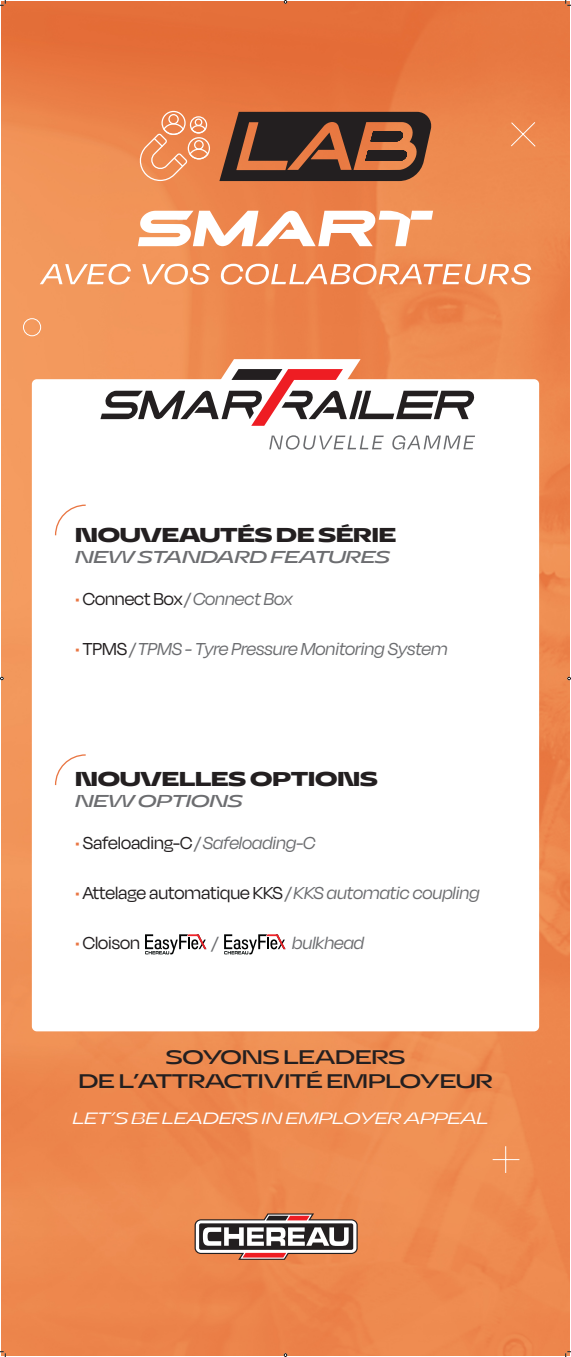
<style>
.page{position:relative;width:571px;height:1357px;background:#fff}
.page>*{position:absolute;margin:0;border:0;box-sizing:border-box;transform-origin:0 0}
.t1{font:italic 20px "Degular Display";color:#6c6d70}
.t2{font:20px "Degular Display";color:#231f20}
.t3{font:20px/24px "Asgard Trial Wide Regular Trial";color:#231f20;text-align:center}
.t4{font:20px "Asgard Trial Wide Bold Trial";color:#231f20}
.t5{font:17.5px "Asgard Trial Wide Regular Italic Trial";color:#6c6d70}
.t6{font:16.27px "Asgard Trial Wide Light Italic Trial";color:#fff}
.s1{font-style:normal;color:#e97643}
.s2{font-style:normal;color:#231f20}
.s3{color:#e97643}
.s4{font-style:italic;color:#6c6d70}
</style>
<div class="page">
<img style="left:2px;top:2px;width:567px;height:1353px">
<svg style="left:138px;top:211px;width:295px;height:35px"></svg>
<div style="left:32px;top:379px;width:507px;height:652px;background:#fff;border-radius:5px"></div>
<svg style="left:91px;top:359px;width:393px;height:91px"></svg>
<svg style="left:194px;top:1213px;width:163px;height:47px"></svg>
<svg style="left:54px;top:504px;width:32px;height:32px"></svg>
<svg style="left:54px;top:754px;width:32px;height:32px"></svg>
<svg style="left:40px;top:264px;width:91px;height:21px"></svg>
<svg style="left:142px;top:264px;width:68px;height:21px"></svg>
<svg style="left:220px;top:264px;width:311px;height:21px"></svg>
<svg style="left:219px;top:112px;width:213px;height:69px;background:#663f2d"></svg>
<svg style="left:138px;top:111px;width:72px;height:70px;background:#ee9362"></svg>
<svg style="left:510px;top:122px;width:25px;height:25px"></svg>
<div style="left:23px;top:318px;width:18px;height:18px;border:1px solid #fff;border-radius:50%"></div>
<svg style="left:492px;top:1146px;width:27px;height:27px"></svg>
<svg style="left:145px;top:934px;width:61px;height:20px"></svg>
<svg style="left:224px;top:934px;width:61px;height:20px"></svg>
<svg style="left:0;top:0;width:6px;height:6px"></svg>
<svg style="left:0;top:1352px;width:6px;height:5px"></svg>
<svg style="left:565px;top:0;width:5px;height:6px"></svg>
<svg style="left:565px;top:1352px;width:5px;height:5px"></svg>
<p class="t4" style="left:75px;top:520px;width:322px">NOUVEAUTÉS DE SÉRIE</p>
<p class="t5" style="left:75px;top:544px;width:316px">NEW STANDARD FEATURES</p>
<p class="t1" style="left:75px;top:587px;width:219px"><span class="s1">•</span> <span class="s2">Connect Box</span> /Connect Box</p>
<p class="t1" style="left:75px;top:637px;width:374px"><span class="s1">•</span> <span class="s2">TPMS</span>/ TPMS - Tyre Pressure Monitoring System</p>
<p class="t4" style="left:75px;top:764px;width:304px">NOUVELLES OPTIONS</p>
<p class="t5" style="left:75px;top:788px;width:169px">NEW OPTIONS</p>
<p class="t1" style="left:75px;top:831px;width:242px"><span class="s1">•</span> <span class="s2">Safeloading-C</span>/Safeloading-C</p>
<p class="t2" style="left:75px;top:881px;width:406px"><span class="s3">•</span> Attelage automatique KKS<span class="s4">/KKS automatic coupling</span></p>
<p class="t2" style="left:75px;top:931px;width:66px"><span class="s3">•</span> Cloison</p>
<p class="t1" style="left:212px;top:931px;width:7px">/</p>
<p class="t1" style="left:292px;top:931px;width:73px">bulkhead</p>
<p class="t3" style="left:78px;top:1044px;width:415px">SOYONS LEADERS<br>DE L’ATTRACTIVITÉ EMPLOYEUR</p>
<p class="t6" style="left:72px;top:1107px;width:417px">LET’S BE LEADERS IN EMPLOYER APPEAL</p>
</div>
